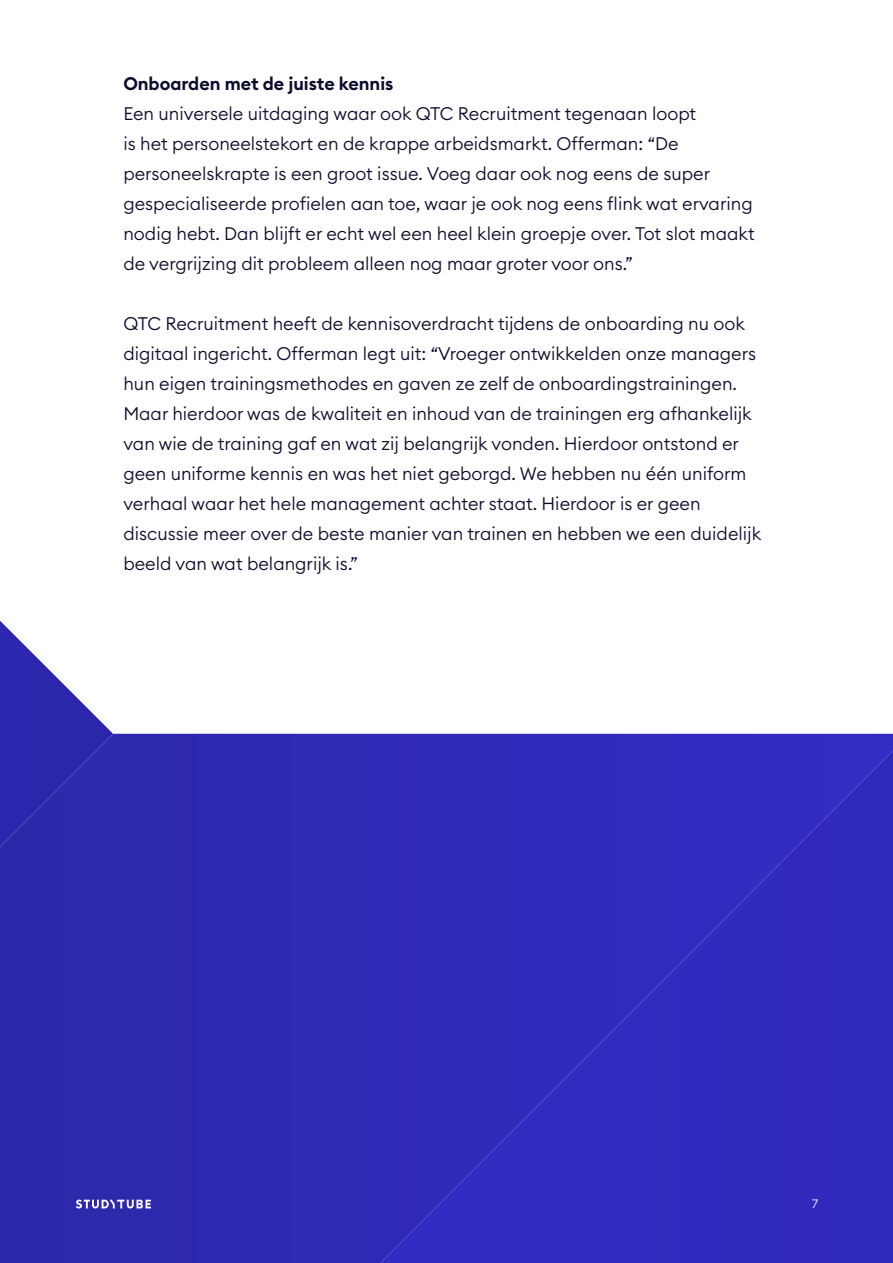
<style>
.page{position:relative;width:893px;height:1263px;background:#fff}
.page>*{position:absolute;margin:0;border:0;box-sizing:border-box;transform-origin:0 0}
.t1{font:300 18px/30px "Euclid Circular B";color:#0b0b2b}
.t2{font:600 18px "Euclid Circular B";color:#0b0b2b}
.t3{font:300 12px "Euclid Circular B";color:#fff}
</style>
<div class="page">
<svg style="left:0;top:621px;width:113px;height:113px"></svg>
<div style="left:0;top:734px;width:893px;height:529px;background:#2f28b0"></div>
<div style="left:381px;top:751px;width:512px;height:512px;background:#322abc"></div>
<svg style="left:75px;top:1199px;width:76px;height:10px"></svg>
<p class="t2" style="left:123px;top:72px;width:272px">Onboarden met de juiste kennis</p>
<p class="t1" style="left:123px;top:99px;width:633px">Een universele uitdaging waar ook QTC Recruitment tegenaan loopt<br>is het personeelstekort en de krappe arbeidsmarkt. Offerman: “De personeelskrapte is een groot issue. Voeg daar ook nog eens de super gespecialiseerde profielen aan toe, waar je ook nog eens flink wat ervaring nodig hebt. Dan blijft er echt wel een heel klein groepje over. Tot slot maakt de vergrijzing dit probleem alleen nog maar groter voor ons.”</p>
<p class="t1" style="left:123px;top:309px;width:639px">QTC Recruitment heeft de kennisoverdracht tijdens de onboarding nu ook digitaal ingericht. Offerman legt uit: “Vroeger ontwikkelden onze managers hun eigen trainingsmethodes en gaven ze zelf de onboardingstrainingen.<br>Maar hierdoor was de kwaliteit en inhoud van de trainingen erg afhankelijk van wie de training gaf en wat zij belangrijk vonden. Hierdoor ontstond er geen uniforme kennis en was het niet geborgd. We hebben nu één uniform verhaal waar het hele management achter staat. Hierdoor is er geen discussie meer over de beste manier van trainen en hebben we een duidelijk beeld van wat belangrijk is.”</p>
<p class="t3" style="left:812px;top:1195px;width:7px">7</p>
</div>
